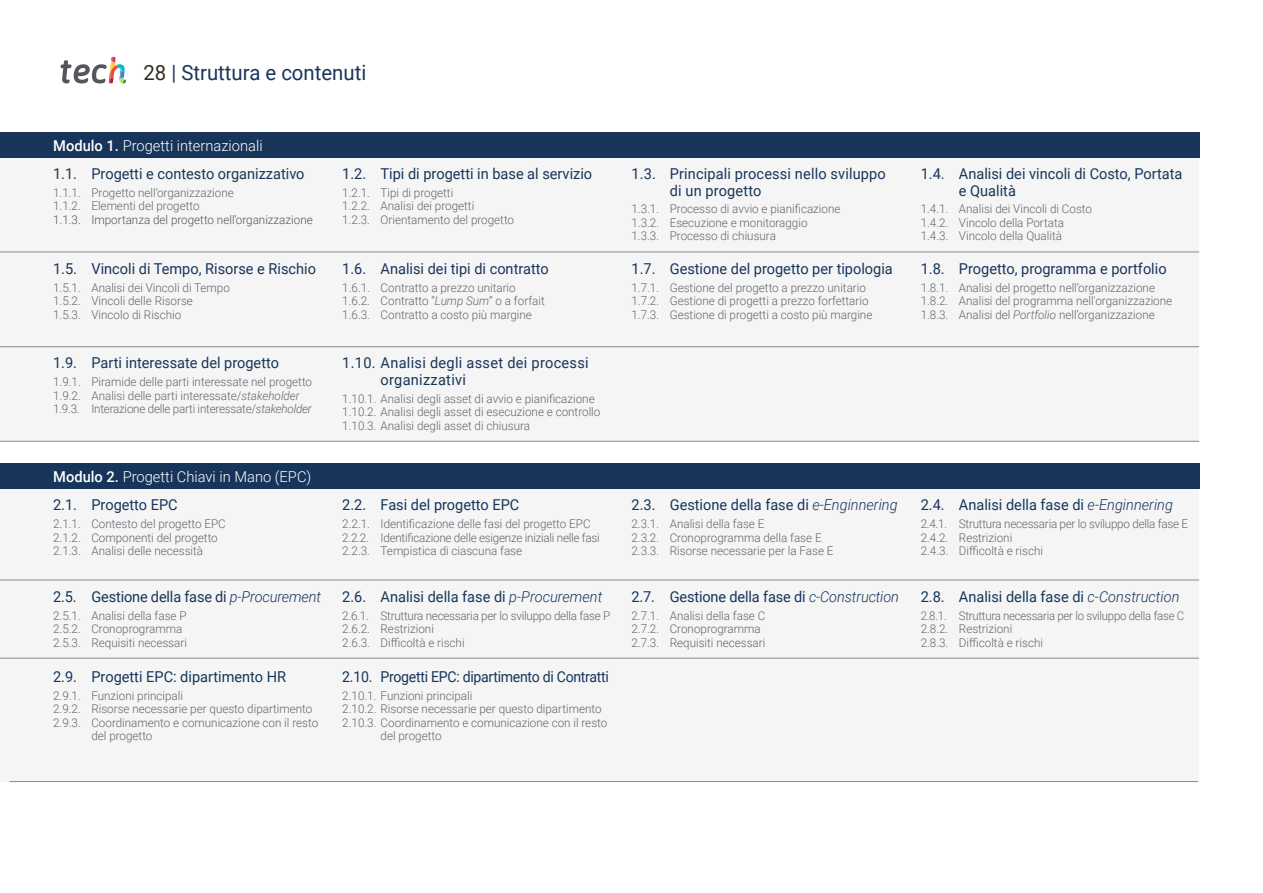
<style>
.page{position:relative;width:1263px;height:893px;background:#fff}
.page>*{position:absolute;margin:0;border:0;box-sizing:border-box;transform-origin:0 0}
.t1{font:21px "Roboto";color:#1a355c}
.t2{font:15px/16.5px "Roboto";color:#17355b}
.t3{font:300 15px "Roboto";color:#fff}
.t4{font:15px/16.5px "Roboto";letter-spacing:.02em;color:#17355b}
.t5{font:15px "Roboto";letter-spacing:-.02em;color:#17355b;scale:.94 1}
.t6{font:300 12px/13.5px "Roboto";color:#61646a}
.t7{font:300 12px/13.5px "Roboto";letter-spacing:-.02em;color:#61646a}
.t8{font:300 12px/13.5px "Roboto";letter-spacing:-.02em;color:#61646a;scale:.95 1}
.t9{font:300 12px "Roboto";color:#52555b}
.s1{color:#312e20}
.s2{font-weight:500}
.s3{font-style:italic}
.s4{font-weight:300;font-style:italic}
</style>
<div class="page">
<div style="left:0;top:157px;width:1199px;height:284px;background:#f4f5f4"></div>
<div style="left:0;top:489px;width:1199px;height:293px;background:#f4f5f4"></div>
<hr style="left:0;top:346px;width:1199px;height:1px;background:#878a8e">
<hr style="left:10px;top:781px;width:1188px;height:1px;background:#878a8e">
<hr style="left:0;top:252px;width:1199px;height:1px;background:#878a8e">
<svg style="left:61px;top:57px;width:65px;height:27px"></svg>
<div style="left:0;top:132px;width:1199px;height:25px;background:#17355b"></div>
<div style="left:0;top:463px;width:1199px;height:26px;background:#17355b"></div>
<hr style="left:0;top:658px;width:1199px;height:1px;background:#878a8e">
<hr style="left:0;top:441px;width:1199px;height:1px;background:#878a8e">
<hr style="left:0;top:580px;width:1199px;height:1px;background:#878a8e">
<h1 class="t1" style="left:144px;top:57px;width:224px"><span class="s1">28</span> | Struttura e contenuti</h1>
<p class="t3" style="left:53px;top:135px;width:211px"><span class="s2">Modulo 1.</span> Progetti internazionali</p>
<p class="t2" style="left:53px;top:165px;width:253px">1.1. Progetti e contesto organizzativo</p>
<p class="t6" style="left:53px;top:185px;width:182px">1.1.1. Progetto nell’organizzazione<br>1.1.2. Elementi del progetto</p>
<p class="t9" style="left:53px;top:211px;width:261px">1.1.3. Importanza del progetto nell’organizzazione</p>
<p class="t2" style="left:53px;top:260px;width:264px">1.5. Vincoli di Tempo, Risorse e Rischio</p>
<p class="t6" style="left:53px;top:280px;width:178px">1.5.1. Analisi dei Vincoli di Tempo<br>1.5.2. Vincoli delle Risorse<br>1.5.3. Vincolo di Rischio</p>
<p class="t2" style="left:53px;top:354px;width:227px">1.9. Parti interessate del progetto</p>
<p class="t6" style="left:53px;top:375px;width:260px">1.9.1. Piramide delle parti interessate nel progetto<br>1.9.2. Analisi delle parti interessate/<span class="s3">stakeholder<br></span>1.9.3. Interazione delle parti interessate/<span class="s3">stakeholder</span></p>
<p class="t3" style="left:53px;top:466px;width:259px"><span class="s2">Modulo 2.</span> Progetti Chiavi in Mano (EPC)</p>
<p class="t2" style="left:53px;top:496px;width:126px">2.1. Progetto EPC</p>
<p class="t6" style="left:53px;top:517px;width:174px">2.1.1. Contesto del progetto EPC<br>2.1.2. Componenti del progetto<br>2.1.3. Analisi delle necessità</p>
<p class="t2" style="left:53px;top:588px;width:269px">2.5. Gestione della fase di <span class="s4">p-Procurement</span></p>
<p class="t6" style="left:53px;top:608px;width:135px">2.5.1. Analisi della fase P<br>2.5.2. Cronoprogramma<br>2.5.3. Requisiti necessari</p>
<p class="t2" style="left:53px;top:668px;width:234px">2.9. Progetti EPC: dipartimento HR</p>
<p class="t6" style="left:53px;top:688px;width:131px">2.9.1. Funzioni principali</p>
<p class="t6" style="left:53px;top:702px;width:261px">2.9.2. Risorse necessarie per questo dipartimento</p>
<p class="t6" style="left:53px;top:715px;width:267px">2.9.3. Coordinamento e comunicazione con il resto</p>
<p class="t6" style="left:91px;top:729px;width:63px">del progetto</p>
<p class="t2" style="left:342px;top:165px;width:251px">1.2. Tipi di progetti in base al servizio</p>
<p class="t6" style="left:342px;top:185px;width:173px">1.2.1. Tipi di progetti<br>1.2.2. Analisi dei progetti<br>1.2.3. Orientamento del progetto</p>
<p class="t2" style="left:342px;top:260px;width:208px">1.6. Analisi dei tipi di contratto</p>
<p class="t6" style="left:342px;top:280px;width:204px">1.6.1. Contratto a prezzo unitario<br>1.6.2. Contratto “<span class="s3">Lump Sum</span>” o a forfait<br>1.6.3. Contratto a costo più margine</p>
<p class="t4" style="left:381px;top:354px;width:210px;text-indent:-38px">1.10. Analisi degli asset dei processi organizzativi</p>
<p class="t6" style="left:342px;top:391px;width:260px">1.10.1. Analisi degli asset di avvio e pianificazione<br>1.10.2. Analisi degli asset di esecuzione e controllo<br>1.10.3. Analisi degli asset di chiusura</p>
<p class="t2" style="left:342px;top:496px;width:178px">2.2. Fasi del progetto EPC</p>
<p class="t6" style="left:342px;top:517px;width:259px">2.2.1. Identificazione delle fasi del progetto EPC<br>2.2.2. Identificazione delle esigenze iniziali nelle fasi<br>2.2.3. Tempistica di ciascuna fase</p>
<p class="t2" style="left:342px;top:588px;width:261px">2.6. Analisi della fase di <span class="s4">p-Procurement</span></p>
<p class="t7" style="left:342px;top:608px;width:269px">2.6.1. Struttura necessaria per lo sviluppo della fase P<br>2.6.2. Restrizioni<br>2.6.3. Difficoltà e rischi</p>
<p class="t5" style="left:342px;top:666px;width:285px">2.10. Progetti EPC: dipartimento di Contratti</p>
<p class="t6" style="left:342px;top:688px;width:131px">2.10.1. Funzioni principali</p>
<p class="t6" style="left:342px;top:702px;width:261px">2.10.2. Risorse necessarie per questo dipartimento</p>
<p class="t6" style="left:342px;top:715px;width:267px">2.10.3. Coordinamento e comunicazione con il resto</p>
<p class="t6" style="left:381px;top:729px;width:63px">del progetto</p>
<p class="t2" style="left:670px;top:165px;width:218px;text-indent:-38px">1.3. Principali processi nello sviluppo di un progetto</p>
<p class="t6" style="left:631px;top:202px;width:210px">1.3.1. Processo di avvio e pianificazione<br>1.3.2. Esecuzione e monitoraggio<br>1.3.3. Processo di chiusura</p>
<p class="t2" style="left:631px;top:260px;width:263px">1.7. Gestione del progetto per tipologia</p>
<p class="t6" style="left:631px;top:280px;width:242px">1.7.1. Gestione del progetto a prezzo unitario<br>1.7.2. Gestione di progetti a prezzo forfettario<br>1.7.3. Gestione di progetti a costo più margine</p>
<p class="t2" style="left:631px;top:496px;width:268px">2.3. Gestione della fase di <span class="s4">e-Enginnering</span></p>
<p class="t6" style="left:631px;top:517px;width:203px">2.3.1. Analisi della fase E<br>2.3.2. Cronoprogramma della fase E<br>2.3.3. Risorse necessarie per la Fase E</p>
<p class="t2" style="left:631px;top:588px;width:269px">2.7. Gestione della fase di <span class="s4">c-Construction</span></p>
<p class="t6" style="left:631px;top:608px;width:135px">2.7.1. Analisi della fase C<br>2.7.2. Cronoprogramma<br>2.7.3. Requisiti necessari</p>
<p class="t2" style="left:959px;top:165px;width:225px;text-indent:-38px">1.4. Analisi dei vincoli di Costo, Portata e Qualità</p>
<p class="t6" style="left:921px;top:202px;width:173px">1.4.1. Analisi dei Vincoli di Costo<br>1.4.2. Vincolo della Portata<br>1.4.3. Vincolo della Qualità</p>
<p class="t2" style="left:921px;top:260px;width:247px">1.8. Progetto, programma e portfolio</p>
<p class="t6" style="left:921px;top:280px;width:253px">1.8.1. Analisi del progetto nell’organizzazione<br>1.8.2. Analisi del programma nell'organizzazione<br>1.8.3. Analisi del <span class="s3">Portfolio</span> nell’organizzazione</p>
<p class="t2" style="left:921px;top:496px;width:254px">2.4. Analisi della fase di <span class="s4">e-Enginnering</span></p>
<p class="t7" style="left:921px;top:517px;width:269px">2.4.1. Struttura necessaria per lo sviluppo della fase E<br>2.4.2. Restrizioni<br>2.4.3. Difficoltà e rischi</p>
<p class="t2" style="left:921px;top:588px;width:260px">2.8. Analisi della fase di <span class="s4">c-Construction</span></p>
<p class="t8" style="left:921px;top:608px;width:279px">2.8.1. Struttura necessaria per lo sviluppo della fase C<br>2.8.2. Restrizioni<br>2.8.3. Difficoltà e rischi</p>
</div>
